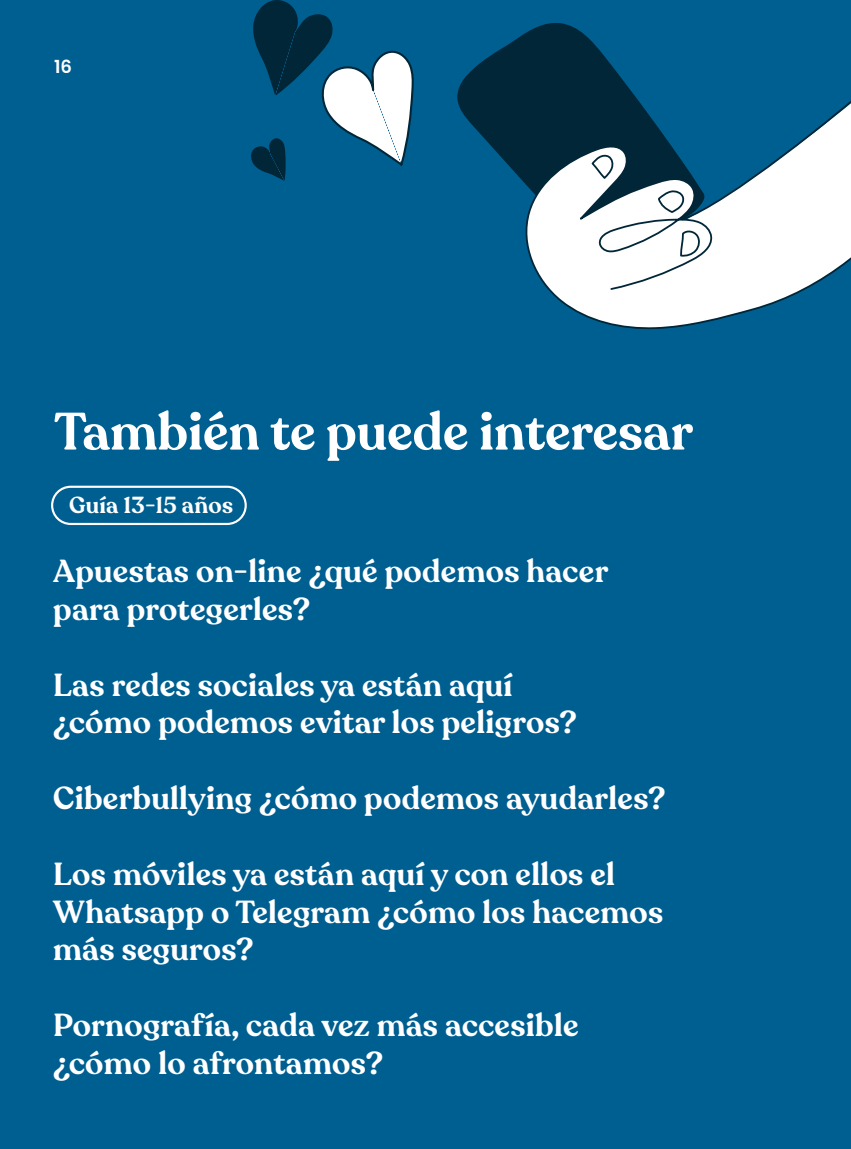
<style>
.page{position:relative;width:851px;height:1149px;background:#fff}
.page>*{position:absolute;margin:0;border:0;box-sizing:border-box;transform-origin:0 0}
.t1{font:600 51.9px "Recoleta";color:#fff}
.t2{font:600 31.5px/37.8px "Recoleta";letter-spacing:.01em;color:#fff}
.t3{font:600 22.95px "Recoleta";letter-spacing:.01em;color:#fff}
.t4{font:600 18px "Poppins";color:#fff}
</style>
<div class="page">
<div style="left:0;top:0;width:850px;height:1148px;background:#005f91"></div>
<div style="left:51px;top:485px;width:196px;height:40px;border:2px solid #fff;border-radius:19px"></div>
<svg style="left:457px;top:23px;width:164px;height:152px;fill:#002638"></svg>
<svg style="left:517px;top:142px;width:333px;height:187px;fill:#fff"></svg>
<svg style="left:590px;top:78px;width:260px;height:179px"></svg>
<svg style="left:251px;top:0;width:163px;height:181px"></svg>
<p class="t4" style="left:54px;top:56px;width:20px">16</p>
<p class="t1" style="left:54px;top:399px;width:640px">También te puede interesar</p>
<p class="t3" style="left:69px;top:490px;width:165px">Guía 13-15 años</p>
<p class="t2" style="left:53px;top:553px;width:556px">Apuestas on-line ¿qué podemos hacer para protegerles?</p>
<p class="t2" style="left:53px;top:666px;width:525px">Las redes sociales ya están aquí ¿cómo podemos evitar los peligros?</p>
<p class="t2" style="left:53px;top:779px;width:614px">Ciberbullying ¿cómo podemos ayudarles?</p>
<p class="t2" style="left:53px;top:855px;width:611px">Los móviles ya están aquí y con ellos el<br>Whatsapp o Telegram ¿cómo los hacemos más seguros?</p>
<p class="t2" style="left:53px;top:1006px;width:527px">Pornografía, cada vez más accesible ¿cómo lo afrontamos?</p>
</div>
